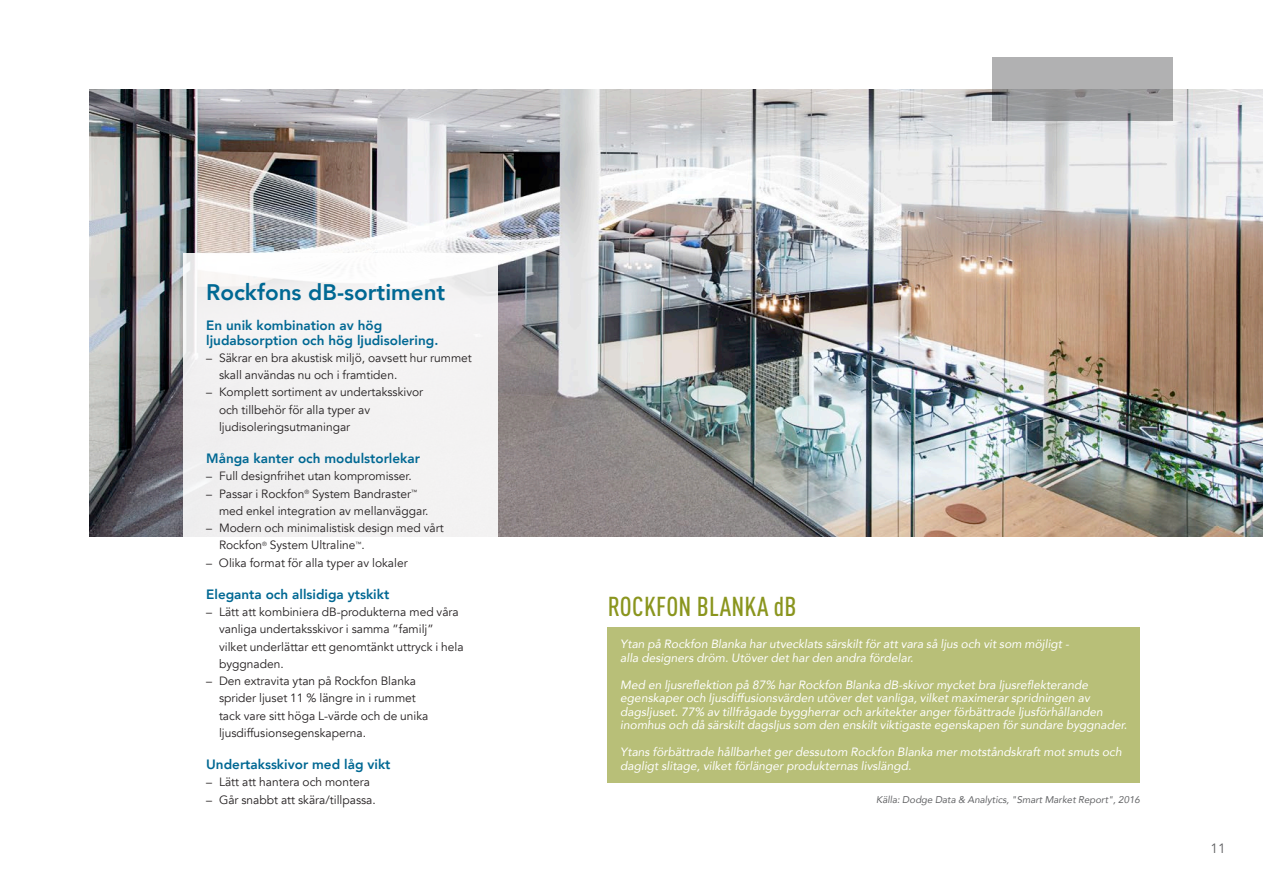
<style>
.page{position:relative;width:1263px;height:893px;background:#fff}
.page>*{position:absolute;margin:0;border:0;box-sizing:border-box;transform-origin:0 0}
.t1{font:500 condensed 27px "DINOT";letter-spacing:.01em;color:#8a951e}
.t2{font:800 22.5px "Avenir";color:#006893}
.t3{font:800 13.5px/15px "Avenir";color:#006893}
.t4{font:13.5px "Avenir";color:#636466}
.t5{font:12px/17.2px "Avenir";color:#231f20}
.t6{font:italic 12px/13.5px "Avenir";color:#fff}
.t7{font:italic 9.75px "Avenir";color:#636466}
</style>
<div class="page">
<img style="left:89px;top:89px;width:1174px;height:447px">
<svg style="left:992px;top:57px;width:180px;height:64px;background:#a4a4a5"></svg>
<div style="left:183px;top:254px;width:315px;height:573px;background:linear-gradient(to right,#f8f8f8,#faf9f9)"></div>
<div style="left:607px;top:627px;width:533px;height:156px;background:#b8bf78"></div>
<h2 class="t2" style="left:206px;top:274px;width:241px">Rockfons dB-sortiment</h2>
<p class="t3" style="left:206px;top:317px;width:234px">En unik kombination av hög ljudabsorption och hög ljudisolering.</p>
<p class="t5" style="left:219px;top:349px;width:254px;text-indent:-13px">– Säkrar en bra akustisk miljö, oavsett hur rummet skall användas nu och i framtiden.</p>
<p class="t5" style="left:219px;top:384px;width:206px;text-indent:-13px">– Komplett sortiment av undertaksskivor och tillbehör för alla typer av ljudisoleringsutmaningar</p>
<p class="t3" style="left:206px;top:451px;width:215px">Många kanter och modulstorlekar</p>
<p class="t5" style="left:206px;top:468px;width:207px">– Full designfrihet utan kompromisser.</p>
<p class="t5" style="left:219px;top:485px;width:211px;text-indent:-13px">– Passar i Rockfon<sup>®</sup> System Bandraster<sup>™ </sup>med enkel integration av mellanväggar.</p>
<p class="t5" style="left:219px;top:519px;width:226px;text-indent:-13px">– Modern och minimalistisk design med vårt<br>Rockfon<sup>®</sup> System Ultraline<sup>™</sup>.</p>
<p class="t5" style="left:206px;top:554px;width:203px">– Olika format för alla typer av lokaler</p>
<p class="t3" style="left:206px;top:587px;width:185px">Eleganta och allsidiga ytskikt</p>
<p class="t5" style="left:219px;top:603px;width:246px;text-indent:-13px">– Lätt att kombiniera dB-produkterna med våra vanliga undertaksskivor i samma ”familj” vilket underlättar ett genomtänkt uttryck i hela byggnaden.</p>
<p class="t5" style="left:219px;top:672px;width:211px;text-indent:-13px">– Den extravita ytan på Rockfon Blanka sprider ljuset 11 % längre in i rummet tack vare sitt höga L-värde och de unika ljusdiffusionsegenskaperna.</p>
<p class="t3" style="left:206px;top:757px;width:186px">Undertaksskivor med låg vikt</p>
<p class="t5" style="left:206px;top:774px;width:165px">– Lätt att hantera och montera</p>
<p class="t5" style="left:206px;top:791px;width:171px">– Går snabbt att skära/tillpassa.</p>
<p class="t7" style="left:876px;top:793px;width:265px">Källa: Dodge Data &amp; Analytics, "Smart Market Report", 2016</p>
<h1 class="t1" style="left:608px;top:590px;width:190px">ROCKFON BLANKA dB</h1>
<p class="t6" style="left:620px;top:637px;width:450px">Ytan på Rockfon Blanka har utvecklats särskilt för att vara så ljus och vit som möjligt - alla designers dröm. Utöver det har den andra fördelar.</p>
<p class="t6" style="left:620px;top:678px;width:508px">Med en ljusreflektion på 87% har Rockfon Blanka dB-skivor mycket bra ljusreflekterande egenskaper och ljusdiffusionsvärden utöver det vanliga, vilket maximerar spridningen av dagsljuset. 77% av tillfrågade byggherrar och arkitekter anger förbättrade ljusförhållanden inomhus och då särskilt dagsljus som den enskilt viktigaste egenskapen för sundare byggnader.</p>
<p class="t6" style="left:620px;top:745px;width:503px">Ytans förbättrade hållbarhet ger dessutom Rockfon Blanka mer motståndskraft mot smuts och dagligt slitage, vilket förlänger produkternas livslängd.</p>
<p class="t4" style="left:1210px;top:840px;width:17px">11</p>
</div>
